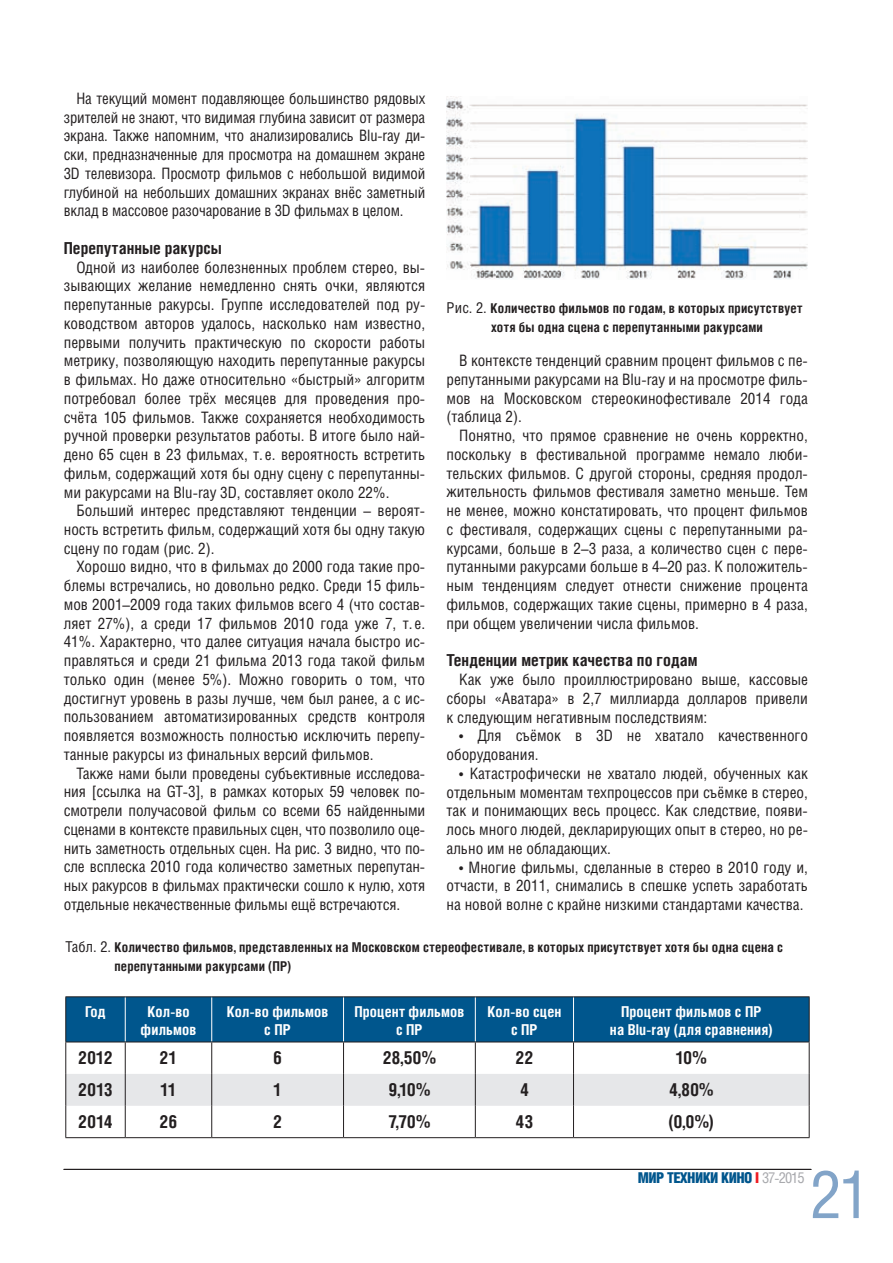
<style>
.page{position:relative;width:893px;height:1263px;background:#fff}
.page>*{position:absolute;margin:0;border:0;box-sizing:border-box;transform-origin:0 0}
.t1{font:66px "Helios Cond C";color:#82a4c8}
.t2{font:700 18px "Helios Cond C";letter-spacing:-.01em;color:#231f20}
.t3{font:700 16.5px "Helios Cond C";letter-spacing:.005em;color:#231f20}
.t4{font:15.75px/18.8px "Helios Cond C";color:#231f20;text-align:justify}
.t5{font:700 15px/18px "Helios Cond C";letter-spacing:.01em;color:#fff;text-align:center}
.t6{font:15px "Helios Cond Black C";letter-spacing:-.04em;color:#00568d}
.t7{font:700 13.5px/18.8px "Helios Cond C";letter-spacing:.015em;color:#231f20;text-align:center}
.s1{font-weight:400;font-size:15px}
.s2{color:#ee1d23}
.s3{font-family:"Helios Cond C";color:#a8a9ad}
</style>
<div class="page">
<hr style="left:64px;top:1169px;width:747px;height:1px;background:#231f20">
<img style="left:446px;top:97px;width:362px;height:182px">
<div style="left:66px;top:997px;width:743px;height:44px;background:#00568d"></div>
<svg style="left:66px;top:1042px;width:743px;height:95px"></svg>
<div style="left:66px;top:1074px;width:743px;height:32px;background:#e6e7e9"></div>
<hr style="left:125px;top:997px;width:1px;height:44px;background:#fff">
<hr style="left:211px;top:997px;width:1px;height:44px;background:#fff">
<hr style="left:343px;top:997px;width:1px;height:44px;background:#fff">
<hr style="left:475px;top:997px;width:1px;height:44px;background:#fff">
<hr style="left:573px;top:997px;width:1px;height:44px;background:#fff">
<hr style="left:65px;top:997px;width:1px;height:44px;background:#231f20">
<hr style="left:65px;top:996px;width:60px;height:1px;background:#231f20">
<hr style="left:125px;top:996px;width:87px;height:1px;background:#231f20">
<hr style="left:212px;top:996px;width:132px;height:1px;background:#231f20">
<hr style="left:344px;top:996px;width:131px;height:1px;background:#231f20">
<hr style="left:475px;top:996px;width:98px;height:1px;background:#231f20">
<hr style="left:573px;top:996px;width:236px;height:1px;background:#231f20">
<hr style="left:809px;top:997px;width:1px;height:44px;background:#231f20">
<hr style="left:65px;top:1042px;width:1px;height:32px;background:#231f20">
<hr style="left:65px;top:1041px;width:60px;height:1px;background:#231f20">
<hr style="left:125px;top:1042px;width:1px;height:32px;background:#231f20">
<hr style="left:125px;top:1041px;width:87px;height:1px;background:#231f20">
<hr style="left:212px;top:1041px;width:132px;height:1px;background:#231f20">
<hr style="left:344px;top:1041px;width:131px;height:1px;background:#231f20">
<hr style="left:475px;top:1041px;width:98px;height:1px;background:#231f20">
<hr style="left:573px;top:1041px;width:236px;height:1px;background:#231f20">
<hr style="left:211px;top:1042px;width:1px;height:32px;background:#231f20">
<hr style="left:343px;top:1042px;width:1px;height:32px;background:#231f20">
<hr style="left:475px;top:1042px;width:1px;height:32px;background:#231f20">
<hr style="left:573px;top:1042px;width:1px;height:32px;background:#231f20">
<hr style="left:809px;top:1042px;width:1px;height:32px;background:#231f20">
<hr style="left:65px;top:1074px;width:1px;height:32px;background:#231f20">
<hr style="left:125px;top:1074px;width:1px;height:32px;background:#231f20">
<hr style="left:211px;top:1074px;width:1px;height:32px;background:#231f20">
<hr style="left:343px;top:1074px;width:1px;height:32px;background:#231f20">
<hr style="left:475px;top:1074px;width:1px;height:32px;background:#231f20">
<hr style="left:573px;top:1074px;width:1px;height:32px;background:#231f20">
<hr style="left:809px;top:1074px;width:1px;height:32px;background:#231f20">
<hr style="left:65px;top:1106px;width:1px;height:31px;background:#231f20">
<hr style="left:65px;top:1137px;width:60px;height:1px;background:#231f20">
<hr style="left:125px;top:1106px;width:1px;height:31px;background:#231f20">
<hr style="left:211px;top:1106px;width:1px;height:31px;background:#231f20">
<hr style="left:343px;top:1106px;width:1px;height:31px;background:#231f20">
<hr style="left:475px;top:1106px;width:1px;height:31px;background:#231f20">
<hr style="left:573px;top:1106px;width:1px;height:31px;background:#231f20">
<hr style="left:809px;top:1106px;width:1px;height:31px;background:#231f20">
<hr style="left:125px;top:1137px;width:87px;height:1px;background:#231f20">
<hr style="left:212px;top:1137px;width:132px;height:1px;background:#231f20">
<hr style="left:344px;top:1137px;width:131px;height:1px;background:#231f20">
<hr style="left:475px;top:1137px;width:98px;height:1px;background:#231f20">
<hr style="left:573px;top:1137px;width:236px;height:1px;background:#231f20">
<p class="t4" style="left:64px;top:89px;width:363px;text-indent:13px">На текущий момент подавляющее большинство рядовых зрителей не знают, что видимая глубина зависит от размера экрана. Также напомним, что анализировались Blu-ray ди&shy;ски, предназначенные для просмотра на домашнем экране 3D телевизора. Просмотр фильмов с небольшой видимой глубиной на небольших домашних экранах внёс заметный вклад в массовое разочарование в 3D фильмах в целом.</p>
<p class="t3" style="left:64px;top:238px;width:159px">Перепутанные ракурсы</p>
<p class="t4" style="left:64px;top:257px;width:363px;text-indent:13px">Одной из наиболее болезненных проблем стерео, вы&shy;зывающих желание немедленно снять очки, являются перепутанные ракурсы. Группе исследователей под ру&shy;ководством авторов удалось, насколько нам известно, первыми получить практическую по скорости работы метрику, позволяющую находить перепутанные ракурсы в фильмах. Но даже относительно «быстрый» алгоритм потребовал более трёх месяцев для проведения про&shy;счёта 105 фильмов. Также сохраняется необходимость ручной проверки результатов работы. В итоге было най&shy;дено 65 сцен в 23 фильмах, т. е. вероятность встретить фильм, содержащий хотя бы одну сцену с перепутанны&shy;ми ракурсами на Blu-ray 3D, составляет около 22%.</p>
<p class="t4" style="left:64px;top:501px;width:363px;text-indent:13px">Больший интерес представляют тенденции – вероят&shy;ность встретить фильм, содержащий хотя бы одну такую сцену по годам (рис. 2).</p>
<p class="t4" style="left:64px;top:557px;width:363px;text-indent:13px">Хорошо видно, что в фильмах до 2000 года такие про&shy;блемы встречались, но довольно редко. Среди 15 филь&shy;мов 2001–2009 года таких фильмов всего 4 (что состав&shy;ляет 27%), а среди 17 фильмов 2010 года уже 7, т. е.<br>41%. Характерно, что далее ситуация начала быстро ис&shy;правляться и среди 21 фильма 2013 года такой фильм только один (менее 5%). Можно говорить о том, что достигнут уровень в разы лучше, чем был ранее, а с ис&shy;пользованием автоматизированных средств контроля появляется возможность полностью исключить перепу&shy;танные ракурсы из финальных версий фильмов.</p>
<p class="t4" style="left:64px;top:763px;width:363px;text-indent:13px">Также нами были проведены субъективные исследова&shy;ния [ссылка на GT‑3], в рамках которых 59 человек по&shy;смотрели получасовой фильм со всеми 65 найденными сценами в контексте правильных сцен, что позволило оце&shy;нить заметность отдельных сцен. На рис. 3 видно, что по&shy;сле всплеска 2010 года количество заметных перепутан&shy;ных ракурсов в фильмах практически сошло к нулю, хотя отдельные некачественные фильмы ещё встречаются.</p>
<p class="t7" style="left:446px;top:298px;width:358px"><span class="s1">Рис. 2.</span> Количество фильмов по годам, в которых присутствует хотя бы одна сцена с перепутанными ракурсами</p>
<p class="t4" style="left:446px;top:351px;width:363px;text-indent:13px">В контексте тенденций сравним процент фильмов с пе&shy;репутанными ракурсами на Blu-ray и на просмотре филь&shy;мов на Московском стереокинофестивале 2014 года (таблица 2).</p>
<p class="t4" style="left:446px;top:426px;width:363px;text-indent:13px">Понятно, что прямое сравнение не очень корректно, поскольку в фестивальной программе немало люби&shy;тельских фильмов. С другой стороны, средняя продол&shy;жительность фильмов фестиваля заметно меньше. Тем не менее, можно констатировать, что процент фильмов с фестиваля, содержащих сцены с перепутанными ра&shy;курсами, больше в 2–3 раза, а количество сцен с пере&shy;путанными ракурсами больше в 4–20 раз. К положитель&shy;ным тенденциям следует отнести снижение процента фильмов, содержащих такие сцены, примерно в 4 раза, при общем увеличении числа фильмов.</p>
<p class="t3" style="left:446px;top:651px;width:253px">Тенденции метрик качества по годам</p>
<p class="t4" style="left:446px;top:670px;width:363px;text-indent:13px">Как уже было проиллюстрировано выше, кассовые сборы «Аватара» в 2,7 миллиарда долларов привели к следующим негативным последствиям:</p>
<p class="t4" style="left:446px;top:726px;width:363px;text-indent:13px">• Для съёмок в 3D не хватало качественного оборудования.</p>
<p class="t4" style="left:446px;top:763px;width:363px;text-indent:13px">• Катастрофически не хватало людей, обученных как отдельным моментам техпроцессов при съёмке в стерео, так и понимающих весь процесс. Как следствие, появи&shy;лось много людей, декларирующих опыт в стерео, но ре&shy;ально им не обладающих.</p>
<p class="t4" style="left:446px;top:857px;width:363px;text-indent:13px">• Многие фильмы, сделанные в стерео в 2010 году и, отчасти, в 2011, снимались в спешке успеть заработать на новой волне с крайне низкими стандартами качества.</p>
<p class="t7" style="left:114px;top:937px;width:670px;line-height:19.4px;text-align:left;text-indent:-49px"><span class="s1">Табл. 2.</span> Количество фильмов, представленных на Московском стереофестивале, в которых присутствует хотя бы одна сцена с перепутанными ракурсами (ПР)</p>
<p class="t5" style="left:85px;top:1002px;width:22px">Год</p>
<p class="t5" style="left:141px;top:1002px;width:57px">Кол-во фильмов</p>
<p class="t5" style="left:227px;top:1002px;width:103px">Кол-во фильмов с ПР</p>
<p class="t5" style="left:354px;top:1002px;width:112px">Процент фильмов с ПР</p>
<p class="t5" style="left:487px;top:1002px;width:76px">Кол-во сцен с ПР</p>
<p class="t5" style="left:610px;top:1002px;width:164px">Процент фильмов с ПР<br>на Blu-ray (для сравнения)</p>
<p class="t2" style="left:78px;top:1047px;width:36px">2012</p>
<p class="t2" style="left:160px;top:1047px;width:19px">21</p>
<p class="t2" style="left:273px;top:1047px;width:10px">6</p>
<p class="t2" style="left:383px;top:1047px;width:55px">28,50%</p>
<p class="t2" style="left:515px;top:1047px;width:20px">22</p>
<p class="t2" style="left:676px;top:1047px;width:33px">10%</p>
<p class="t2" style="left:78px;top:1079px;width:36px">2013</p>
<p class="t2" style="left:160px;top:1079px;width:18px">11</p>
<p class="t2" style="left:273px;top:1079px;width:10px">1</p>
<p class="t2" style="left:388px;top:1079px;width:44px">9,10%</p>
<p class="t2" style="left:520px;top:1079px;width:10px">4</p>
<p class="t2" style="left:669px;top:1079px;width:46px">4,80%</p>
<p class="t2" style="left:78px;top:1111px;width:36px">2014</p>
<p class="t2" style="left:160px;top:1111px;width:19px">26</p>
<p class="t2" style="left:273px;top:1111px;width:11px">2</p>
<p class="t2" style="left:388px;top:1111px;width:44px">7,70%</p>
<p class="t2" style="left:515px;top:1111px;width:19px">43</p>
<p class="t2" style="left:669px;top:1111px;width:47px">(0,0%)</p>
<p class="t6" style="left:638px;top:1169px;width:169px">МИР ТЕХНИКИ КИНО <span class="s2">I</span> <span class="s3">37-2015</span></p>
<h1 class="t1" style="left:810px;top:1155px;width:62px">21</h1>
</div>
